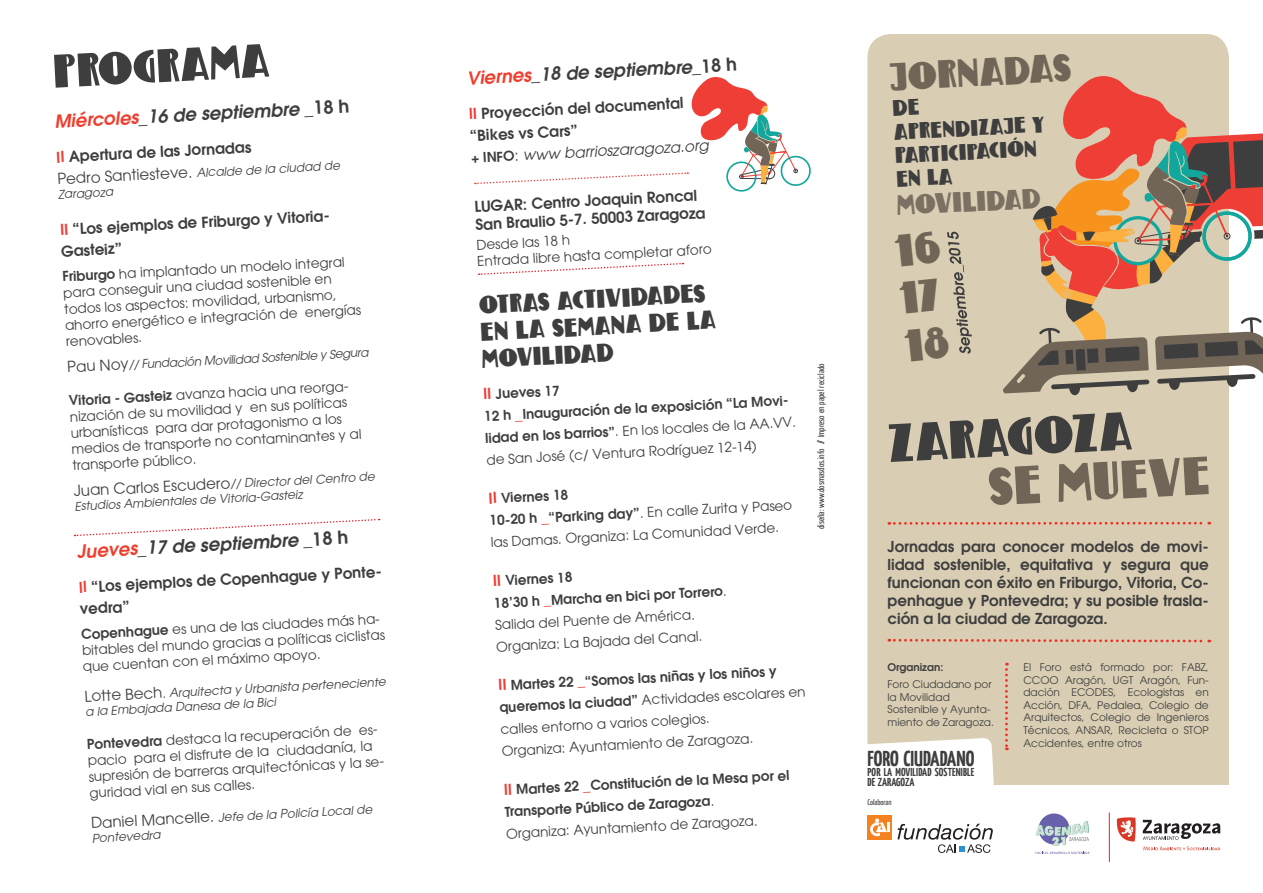
<style>
.page{position:relative;width:1263px;height:893px;background:#fff}
.page>*{position:absolute;margin:0;border:0;box-sizing:border-box;transform-origin:0 0}
.t1{font:34.5px "DK Bungehuis";color:#716557}
.t2{font:24.6px "DK Bungehuis";color:#7b7062}
.t3{font:22.5px "DK Bungehuis";color:#3e3e3f}
.t4{font:700 21.6px "Yanone Kaffeesatz";color:#3e3e3f}
.t5{font:19.65px/23.5px "DK Bungehuis";color:#3e3e3f}
.Dias_programa{font:italic 600 18px "Avant Garde";color:#3e3e3f}
.t6{font:600 15px/18px "Avant Garde";color:#3e3e3f}
.t7{font:italic 15px "Avant Garde";color:#3e3e3f}
.t8{font:13.5px/16.2px "Avant Garde";color:#3e3e3f}
.t9{font:600 13.5px/21.9px "Avant Garde";color:#3e3e3f}
.t10{font:italic 12px/14.4px "Avant Garde";color:#3e3e3f}
.t11{font:700 11.55px "Yanone Kaffeesatz";letter-spacing:.01em;color:#3e3e3f}
.t12{font:10.5px/12.6px "Avant Garde";color:#3e3e3f}
.t13{font:600 10.5px "Avant Garde";color:#3e3e3f}
.t14{font:9px "Yanone Kaffeesatz";color:#3e3e3f}
.t15{font:8.1px "Yanone Kaffeesatz";color:#3e3e3f}
.s1{color:#ef3e2e}
.s2{font-style:normal}
.s3{color:#ee3e35}
.s4{font-style:normal;font-size:15px}
.s5{font-weight:600}
.s6{font-weight:600;font-style:normal;font-size:13.5px}
.s7{font-size:15px;color:#ee3e35}
.s8{font-weight:600;font-size:15px;color:#ee3e35}
.s9{font-weight:400}
</style>
<div class="page">
<div style="left:867px;top:34px;width:362px;height:751px;background:#d9ceb3"></div>
<svg style="left:1002px;top:71px;width:261px;height:324px"></svg>
<svg style="left:867px;top:738px;width:127px;height:47px"></svg>
<svg style="left:1035px;top:812px;width:186px;height:50px"></svg>
<svg style="left:897px;top:824px;width:96px;height:29px"></svg>
<div style="left:867px;top:815px;width:25px;height:24px;background:#f58220"></div>
<svg style="left:870px;top:818px;width:20px;height:18px"></svg>
<svg style="left:54px;top:44px;width:215px;height:44px"></svg>
<svg style="left:75px;top:518px;width:305px;height:19px"></svg>
<svg style="left:475px;top:77px;width:336px;height:115px"></svg>
<svg style="left:479px;top:262px;width:204px;height:13px"></svg>
<svg style="left:1005px;top:663px;width:3px;height:87px"></svg>
<svg style="left:889px;top:412px;width:320px;height:93px"></svg>
<svg style="left:889px;top:522px;width:321px;height:3px"></svg>
<svg style="left:889px;top:637px;width:321px;height:7px"></svg>
<svg style="left:893px;top:99px;width:26px;height:17px"></svg>
<svg style="left:894px;top:231px;width:78px;height:131px"></svg>
<p class="Dias_programa" style="left:54px;top:110px;width:297px;rotate:-3deg"><span class="s1">Miércoles</span>_16 de septiembre _<span class="s2">18 h</span></p>
<p class="t6" style="left:56px;top:148px;width:197px;rotate:-3deg"><span class="s3">II</span> Apertura de las Jornadas</p>
<p class="t10" style="left:57px;top:173px;width:284px;rotate:-3deg"><span class="s4">Pedro Santiesteve.</span> Alcalde de la ciudad de<br>Zaragoza</p>
<p class="t6" style="left:59px;top:218px;width:273px;line-height:21.9px;rotate:-3deg"><span class="s3">II</span> “Los ejemplos de Friburgo y Vitoria-<br>Gasteiz”</p>
<p class="t8" style="left:62px;top:268px;width:298px;rotate:-3deg"><span class="s5">Friburgo</span> ha implantado un modelo integral para conseguir una ciudad sostenible en todos los aspectos: movilidad, urbanismo, ahorro energético e integración de energías renovables.</p>
<p class="t10" style="left:67px;top:361px;width:303px;rotate:-3deg"><span class="s4">Pau Noy</span>// Fundación Movilidad Sostenible y Segura</p>
<p class="t8" style="left:69px;top:392px;width:292px;rotate:-3deg"><span class="s5">Vitoria - Gasteiz</span> avanza hacia una reorga&shy;nización de su movilidad y en sus políticas urbanísticas para dar protagonismo a los medios de transporte no contaminantes y al transporte público.</p>
<p class="t10" style="left:73px;top:485px;width:303px;rotate:-3deg"><span class="s4">Juan Carlos Escudero</span>// Director del Centro de<br>Estudios Ambientales de Vitoria-Gasteiz</p>
<p class="Dias_programa" style="left:76px;top:540px;width:273px;rotate:-3deg"><span class="s1">Jueves</span>_17 de septiembre _<span class="s2">18 h</span></p>
<p class="t6" style="left:78px;top:576px;width:306px;line-height:21.9px;rotate:-3deg"><span class="s3">II</span> “Los ejemplos de Copenhague y Ponte&shy;vedra”</p>
<p class="t8" style="left:81px;top:626px;width:305px;rotate:-3deg"><span class="s5">Copenhague</span> es una de las ciudades más ha&shy;bitables del mundo gracias a políticas ciclistas que cuentan con el máximo apoyo.</p>
<p class="t10" style="left:84px;top:690px;width:303px;rotate:-3deg"><span class="s4">Lotte Bech</span><span class="s2">.</span> Arquitecta y Urbanista perteneciente a la Embajada Danesa de la Bici</p>
<p class="t8" style="left:87px;top:736px;width:299px;rotate:-3deg"><span class="s5">Pontevedra</span> destaca la recuperación de es&shy;pacio para el disfrute de la ciudadanía, la supresión de barreras arquitectónicas y la se&shy;guridad vial en sus calles.</p>
<p class="t10" style="left:91px;top:817px;width:283px;rotate:-3deg"><span class="s4">Daniel Mancelle.</span> Jefe de la Policía Local de<br>Pontevedra</p>
<p class="Dias_programa" style="left:466px;top:66px;width:272px;rotate:-3deg"><span class="s1">Viernes</span>_18 de septiembre_<span class="s2">18 h</span></p>
<p class="t6" style="left:468px;top:105px;width:217px;rotate:-3deg"><span class="s3">II</span> Proyección del documental</p>
<p class="t6" style="left:469px;top:126px;width:110px;rotate:-3deg">“Bikes vs Cars”</p>
<p class="t7" style="left:471px;top:149px;width:240px;rotate:-3deg"><span class="s6">+ INFO</span><span class="s2">:</span> www barrioszaragoza.org</p>
<p class="t6" style="left:474px;top:197px;width:224px;rotate:-3deg">LUGAR: Centro Joaquin Roncal</p>
<p class="t6" style="left:475px;top:215px;width:232px;rotate:-3deg">San Braulio 5-7. 50003 Zaragoza</p>
<p class="t8" style="left:476px;top:237px;width:95px;rotate:-3deg">Desde las 18 h</p>
<p class="t8" style="left:477px;top:253px;width:236px;rotate:-3deg">Entrada libre hasta completar aforo</p>
<p class="t3" style="left:478px;top:290px;width:228px;rotate:-3deg">Otras actividades</p>
<p class="t3" style="left:480px;top:317px;width:237px;rotate:-3deg">en la semana de la</p>
<p class="t3" style="left:481px;top:344px;width:133px;rotate:-3deg">movilidad</p>
<p class="t9" style="left:482px;top:383px;width:78px;rotate:-3deg"><span class="s7">II</span> Jueves 17</p>
<p class="t8" style="left:484px;top:405px;width:312px;line-height:21.9px;rotate:-3deg"><span class="s5">12 h</span> <span class="s8">_</span><span class="s5">Inauguración de la exposición “La Movi&shy;lidad en los barrios”</span>. En los locales de la AA.VV. de San José (c/ Ventura Rodríguez 12-14)</p>
<p class="t9" style="left:488px;top:487px;width:81px;rotate:-3deg"><span class="s7">II</span> Viernes 18</p>
<p class="t8" style="left:489px;top:510px;width:304px;line-height:21.9px;rotate:-3deg"><span class="s5">10-20 h</span> <span class="s8">_</span><span class="s5">“Parking day”</span>. En calle Zurita y Paseo las Damas. Organiza: La Comunidad Verde.</p>
<p class="t9" style="left:492px;top:570px;width:81px;rotate:-3deg"><span class="s7">II</span> Viernes 18</p>
<p class="t9" style="left:493px;top:592px;width:234px;rotate:-3deg">18’30 h <span class="s7">_</span>Marcha en bici por Torrero<span class="s9">.</span></p>
<p class="t8" style="left:495px;top:617px;width:201px;rotate:-3deg">Salida del Puente de América.</p>
<p class="t8" style="left:496px;top:639px;width:208px;rotate:-3deg">Organiza: La Bajada del Canal.</p>
<p class="t8" style="left:498px;top:675px;width:308px;line-height:21.9px;rotate:-3deg"><span class="s8">II</span> <span class="s5">Martes 22</span> <span class="s8">_</span><span class="s5">“Somos las niñas y los niños y queremos la ciudad”</span> Actividades escolares en calles entorno a varios colegios.</p>
<p class="t8" style="left:501px;top:743px;width:253px;rotate:-3deg">Organiza: Ayuntamiento de Zaragoza.</p>
<p class="t9" style="left:503px;top:779px;width:288px;rotate:-3deg"><span class="s7">II</span> Martes 22 <span class="s7">_</span>Constitución de la Mesa por el<br>Transporte Público de Zaragoza<span class="s9">.</span></p>
<p class="t8" style="left:506px;top:825px;width:253px;rotate:-3deg">Organiza: Ayuntamiento de Zaragoza.</p>
<p class="t14" style="left:815px;top:529px;width:167px;rotate:-90deg">diseña: www.dosmasdos.info // Impreso en papel reciclado</p>
<p class="t1" style="left:888px;top:54px;width:183px;rotate:-3deg">Jornadas</p>
<p class="t5" style="left:893px;top:120px;width:153px;rotate:-3deg">aprendizaje y participación</p>
<p class="t5" style="left:896px;top:167px;width:58px;rotate:-3deg">en la</p>
<p class="t2" style="left:896px;top:189px;width:146px;rotate:-3deg">movilidad</p>
<p class="t6" style="left:887px;top:537px;width:323px;text-align:justify">Jornadas para conocer modelos de movi&shy;lidad sostenible, equitativa y segura que funcionan con éxito en Friburgo, Vitoria, Co&shy;penhague y Pontevedra; y su posible trasla&shy;ción a la ciudad de Zaragoza.</p>
<p class="t13" style="left:887px;top:660px;width:57px">Organizan:</p>
<p class="t12" style="left:887px;top:678px;width:108px">Foro Ciudadano por la Movilidad<br>Sostenible y Ayunta&shy;miento de Zaragoza.</p>
<p class="t4" style="left:867px;top:744px;width:108px">FORO CIUDADANO</p>
<p class="t11" style="left:867px;top:764px;width:108px">POR LA MOVILIDAD SOSTENIBLE</p>
<p class="t11" style="left:867px;top:774px;width:48px">DE ZARAGOZA</p>
<p class="t15" style="left:867px;top:797px;width:26px">Colaboran</p>
<p class="t12" style="left:1023px;top:661px;width:187px;text-align:justify">El Foro está formado por: FABZ, CCOO Aragón, UGT Aragón, Fun&shy;dación ECODES, Ecologistas en Acción, DFA, Pedalea, Colegio de Arquitectos, Colegio de Ingenieros Técnicos, ANSAR, Recicleta o STOP Accidentes, entre otros</p>
</div>
